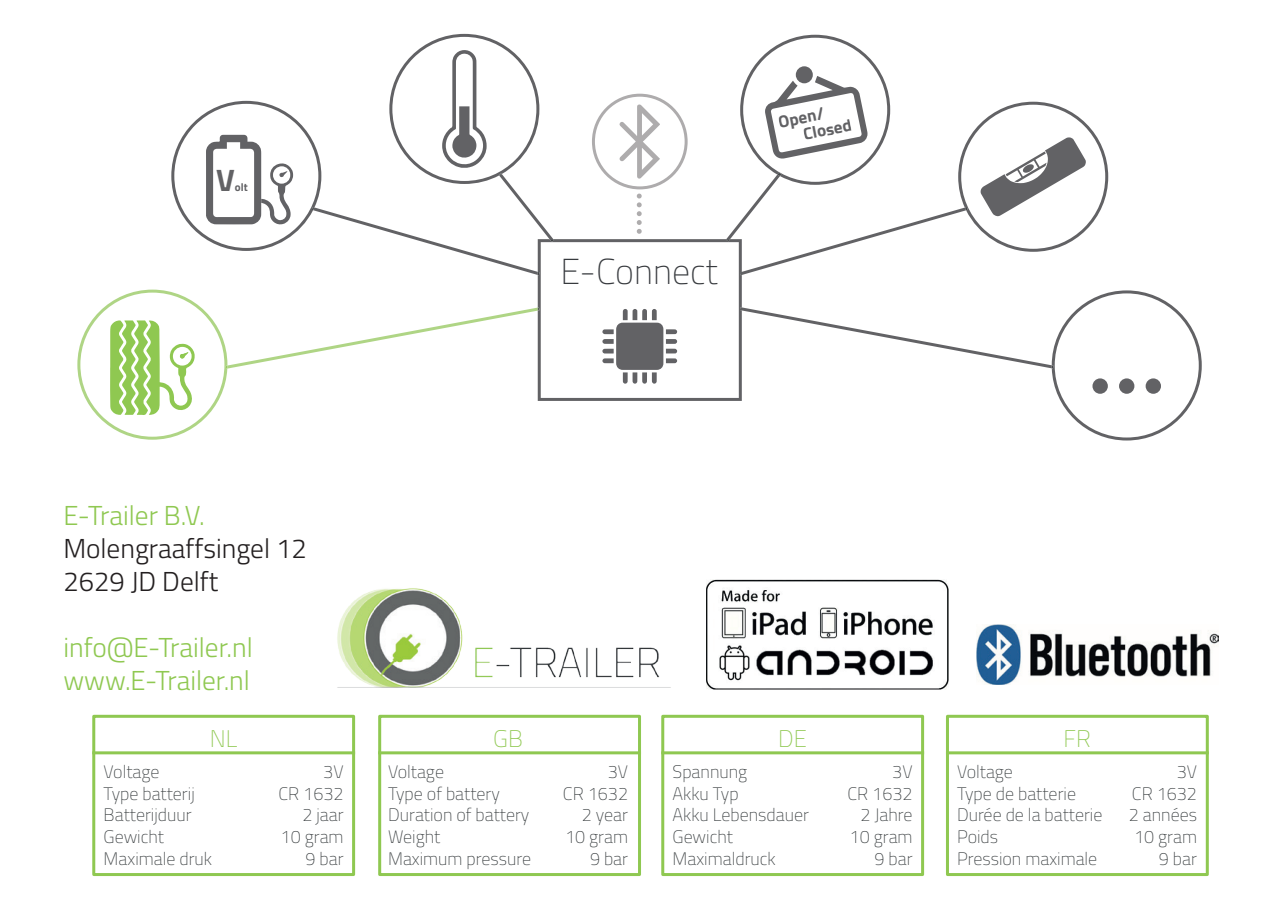
<style>
.page{position:relative;width:1276px;height:902px;background:#fff}
.page>*{position:absolute;margin:0;border:0;box-sizing:border-box;transform-origin:0 0}
.t1{font:100 36px "Titillium";color:#373a3e}
.t2{font:700 30.9px "Titillium";color:#626265}
.t3{font:300 27.3px/33px "Titillium";color:#8fc851}
.t4{font:300 27.3px/33px "Titillium";color:#231f20}
.t5{font:100 24px "Titillium";color:#8fc851}
.t6{font:100 18px/21.6px "Titillium";color:#363b3d}
.t7{font:700 17.1px/16.8px "Titillium";color:#626265}
.t8{font:700 11.1px "Titillium";color:#626265}
</style>
<div class="page">
<svg style="left:77px;top:34px;width:1124px;height:406px"></svg>
<div style="left:553px;top:248px;width:174px;height:43px;background:#fff"></div>
<img style="left:976px;top:624px;width:242px;height:60px">
<img style="left:706px;top:579px;width:242px;height:110px">
<img style="left:337px;top:588px;width:334px;height:100px">
<div style="left:92px;top:714px;width:263px;height:161px;border:3px solid #8fc851"></div>
<hr style="left:92px;top:751px;width:263px;height:3px;background:#8fc851">
<div style="left:378px;top:714px;width:263px;height:161px;border:3px solid #8fc851"></div>
<hr style="left:378px;top:751px;width:263px;height:3px;background:#8fc851">
<div style="left:661px;top:714px;width:263px;height:161px;border:3px solid #8fc851"></div>
<hr style="left:661px;top:751px;width:263px;height:3px;background:#8fc851">
<div style="left:946px;top:714px;width:262px;height:161px;border:3px solid #8fc851"></div>
<hr style="left:946px;top:751px;width:262px;height:3px;background:#8fc851">
<h2 class="t2" style="left:216px;top:156px;width:20px">V</h2>
<p class="t8" style="left:235px;top:178px;width:14px">olt</p>
<h1 class="t1" style="left:560px;top:246px;width:159px">E-Connect</h1>
<p class="t7" style="left:798px;top:108px;width:51px;text-indent:-22px;rotate:-11deg">Open/<br>Closed</p>
<h3 class="t3" style="left:63px;top:498px;width:143px">E-Trailer B.V.</h3>
<h3 class="t4" style="left:63px;top:530px;width:245px">Molengraaffsingel 12<br>2629 JD Delft</h3>
<h3 class="t3" style="left:63px;top:629px;width:191px">info@E-Trailer.nl www.E-Trailer.nl</h3>
<h3 class="t5" style="left:210px;top:721px;width:29px">NL</h3>
<p class="t6" style="left:104px;top:760px;width:110px">Voltage<br>Type batterij<br>Batterijduur<br>Gewicht<br>Maximale druk</p>
<p class="t6" style="left:278px;top:760px;width:67px;text-align:right">3V<br>CR 1632<br>2 jaar<br>10 gram<br>9 bar</p>
<h3 class="t5" style="left:493px;top:721px;width:31px">GB</h3>
<h3 class="t5" style="left:778px;top:721px;width:30px">DE</h3>
<h3 class="t5" style="left:1063px;top:721px;width:29px">FR</h3>
<p class="t6" style="left:388px;top:760px;width:144px">Voltage<br>Type of battery<br>Duration of battery<br>Weight<br>Maximum pressure</p>
<p class="t6" style="left:563px;top:760px;width:67px;text-align:right">3V<br>CR 1632<br>2 year<br>10 gram<br>9 bar</p>
<p class="t6" style="left:672px;top:760px;width:138px">Spannung<br>Akku Typ<br>Akku Lebensdauer<br>Gewicht<br>Maximaldruck</p>
<p class="t6" style="left:847px;top:760px;width:67px;text-align:right">3V<br>CR 1632<br>2 Jahre<br>10 gram<br>9 bar</p>
<p class="t6" style="left:957px;top:760px;width:147px">Voltage<br>Type de batterie<br>Durée de la batterie<br>Poids<br>Pression maximale</p>
<p class="t6" style="left:1128px;top:760px;width:70px;text-align:right">3V<br>CR 1632<br>2 années<br>10 gram<br>9 bar</p>
</div>
